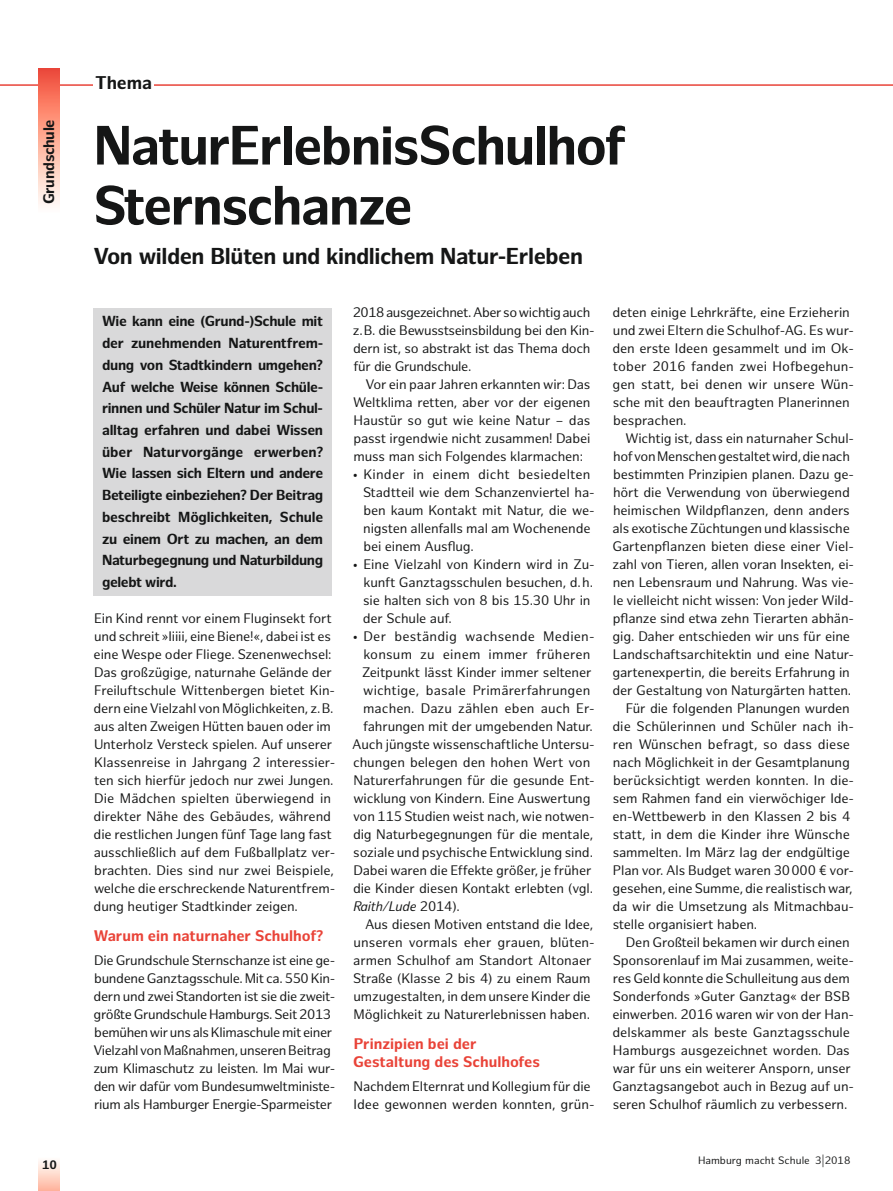
<style>
.page{position:relative;width:893px;height:1191px;background:#fff}
.page>*{position:absolute;margin:0;border:0;box-sizing:border-box;transform-origin:0 0}
.t1{font:700 54px/60px "Hamburg Sans";letter-spacing:-.03em;color:#151616}
.t2{font:700 22.5px "Hamburg Sans";letter-spacing:-.02em;color:#151616}
.t3{font:700 18px "Hamburg Sans";color:#151616}
.t4{font:700 15px/18px "Hamburg Sans";color:#e94338}
.t5{font:700 15px "Hamburg Sans";letter-spacing:-.02em;color:#151616}
.t6{font:700 14.25px/21.8px "Hamburg Sans";letter-spacing:-.025em;color:#151616;text-align:justify}
.t7{font:13.5px/18px "Hamburg Sans";letter-spacing:-.01em;color:#151616}
.t8{font:13.5px "Hamburg Sans";letter-spacing:.015em;color:#151616}
.t9{font:13.5px "Hamburg Sans";letter-spacing:.01em;color:#151616}
.t10{font:italic 13.5px "Hamburg Sans";letter-spacing:-.01em;color:#151616}
.t11{font:700 12px "Hamburg Sans";color:#151616}
.t12{font:10.5px "Hamburg Sans";color:#151616}
.s1{font-style:normal}
</style>
<div class="page">
<div style="left:38px;top:1157px;width:22px;height:34px;background:linear-gradient(to bottom,#fff,#ffb79f)"></div>
<hr style="left:0;top:84px;width:893px;height:2px;background:#e94338">
<div style="left:38px;top:68px;width:22px;height:145px;background:linear-gradient(to bottom,#f54e34,#fff)"></div>
<div style="left:94px;top:77px;width:60px;height:25px;background:#fff"></div>
<div style="left:94px;top:308px;width:238px;height:287px;background:#d9d9da"></div>
<h3 class="t3" style="left:95px;top:73px;width:59px">Thema</h3>
<p class="t5" style="left:40px;top:204px;width:86px;rotate:-90deg">Grundschule</p>
<h1 class="t1" style="left:94px;top:117px;width:534px">NaturErlebnisSchulhof<br>Sternschanze</h1>
<h2 class="t2" style="left:94px;top:243px;width:491px">Von wilden Blüten und kindlichem Natur-Erleben</h2>
<p class="t11" style="left:42px;top:1158px;width:17px">10</p>
<p class="t6" style="left:102px;top:311px;width:223px">Wie kann eine (Grund-)Schule mit der zunehmenden Naturentfrem&shy;dung von Stadtkindern umgehen?<br>Auf welche Weise können Schüle&shy;rinnen und Schüler Natur im Schul&shy;alltag erfahren und dabei Wissen über Naturvorgänge erwerben?<br>Wie lassen sich Eltern und andere Beteiligte einbeziehen? Der Beitrag beschreibt Möglichkeiten, Schule zu einem Ort zu machen, an dem Naturbegegnung und Naturbildung gelebt wird.</p>
<p class="t7" style="left:94px;top:610px;width:243px">Ein Kind rennt vor einem Fluginsekt fort und schreit »Iiiii, eine Biene!«, dabei ist es eine Wespe oder Fliege. Szenenwechsel:<br>Das großzügige, naturnahe Gelände der Freiluftschule Wittenbergen bietet Kin&shy;dern eine Vielzahl von Möglichkeiten, z.B. aus alten Zweigen Hütten bauen oder im Unterholz Versteck spielen. Auf unserer Klassenreise in Jahrgang 2 interessier&shy;ten sich hierfür jedoch nur zwei Jungen.<br>Die Mädchen spielten überwiegend in direkter Nähe des Gebäudes, während die restlichen Jungen fünf Tage lang fast ausschließlich auf dem Fußballplatz ver&shy;brachten. Dies sind nur zwei Beispiele, welche die erschreckende Naturentfrem&shy;dung heutiger Stadtkinder zeigen.</p>
<p class="t4" style="left:94px;top:927px;width:231px">Warum ein naturnaher Schulhof?</p>
<p class="t7" style="left:93px;top:952px;width:243px">Die Grundschule Sternschanze ist eine ge&shy;bundene Ganztagsschule. Mit ca. 550 Kin&shy;dern und zwei Standorten ist sie die zweit&shy;größte Grundschule Hamburgs. Seit 2013 bemühen wir uns als Klimaschule mit einer Vielzahl von Maßnahmen, unseren Beitrag zum Klimaschutz zu leisten. Im Mai wur&shy;den wir dafür vom Bundesumweltministe&shy;rium als Hamburger Energie-Sparmeister</p>
<p class="t7" style="left:353px;top:304px;width:244px">2018 ausgezeichnet. Aber so wichtig auch z.B. die Bewusstseinsbildung bei den Kin&shy;dern ist, so abstrakt ist das Thema doch für die Grundschule.</p>
<p class="t7" style="left:353px;top:376px;width:239px;text-align:justify;text-indent:12px">Vor ein paar Jahren erkannten wir: Das Weltklima retten, aber vor der eigenen Haustür so gut wie keine Natur – das passt irgendwie nicht zusammen! Dabei muss man sich Folgendes klarmachen:</p>
<p class="t7" style="left:363px;top:466px;width:233px;text-indent:-11px">• Kinder in einem dicht besiedelten Stadtteil wie dem Schanzenviertel ha&shy;ben kaum Kontakt mit Natur, die we&shy;nigsten allenfalls mal am Wochenende bei einem Ausflug.</p>
<p class="t7" style="left:363px;top:556px;width:233px;text-indent:-10px">• Eine Vielzahl von Kindern wird in Zu&shy;kunft Ganztagsschulen besuchen, d.h. sie halten sich von 8 bis 15.30 Uhr in der Schule auf.</p>
<p class="t8" style="left:353px;top:628px;width:244px">• Der beständig wachsende Medien-</p>
<p class="t8" style="left:363px;top:646px;width:228px">konsum zu einem immer früheren</p>
<p class="t7" style="left:362px;top:664px;width:231px">Zeitpunkt lässt Kinder immer seltener</p>
<p class="t9" style="left:363px;top:682px;width:229px">wichtige, basale Primärerfahrungen</p>
<p class="t7" style="left:363px;top:700px;width:233px">machen. Dazu zählen eben auch Er-</p>
<p class="t7" style="left:363px;top:718px;width:231px">fahrungen mit der umgebenden Natur.</p>
<p class="t7" style="left:352px;top:736px;width:244px">Auch jüngste wissenschaftliche Untersu-</p>
<p class="t7" style="left:353px;top:754px;width:239px">chungen belegen den hohen Wert von</p>
<p class="t7" style="left:354px;top:772px;width:243px">Naturerfahrungen für die gesunde Ent-</p>
<p class="t7" style="left:353px;top:790px;width:239px">wicklung von Kindern. Eine Auswertung</p>
<p class="t7" style="left:353px;top:808px;width:243px">von 115 Studien weist nach, wie notwen-</p>
<p class="t7" style="left:353px;top:826px;width:242px">dig Naturbegegnungen für die mentale,</p>
<p class="t7" style="left:353px;top:844px;width:241px">soziale und psychische Entwicklung sind.</p>
<p class="t7" style="left:354px;top:862px;width:239px">Dabei waren die Effekte größer, je früher</p>
<p class="t7" style="left:353px;top:880px;width:241px">die Kinder diesen Kontakt erlebten (vgl.</p>
<p class="t10" style="left:353px;top:898px;width:108px">Raith/Lude <span class="s1">2014).</span></p>
<p class="t7" style="left:365px;top:916px;width:230px">Aus diesen Motiven entstand die Idee,</p>
<p class="t7" style="left:353px;top:934px;width:243px">unseren vormals eher grauen, blüten-</p>
<p class="t7" style="left:353px;top:952px;width:240px">armen Schulhof am Standort Altonaer</p>
<p class="t7" style="left:353px;top:970px;width:239px">Straße (Klasse 2 bis 4) zu einem Raum</p>
<p class="t7" style="left:353px;top:988px;width:239px">umzugestalten, in dem unsere Kinder die</p>
<p class="t7" style="left:354px;top:1006px;width:238px">Möglichkeit zu Naturerlebnissen haben.</p>
<p class="t4" style="left:353px;top:1035px;width:188px">Prinzipien bei der<br>Gestaltung des Schulhofes</p>
<p class="t7" style="left:354px;top:1078px;width:243px">Nachdem Elternrat und Kollegium für die<br>Idee gewonnen werden konnten, grün-</p>
<p class="t7" style="left:612px;top:304px;width:243px">deten einige Lehrkräfte, eine Erzieherin und zwei Eltern die Schulhof-AG. Es wur&shy;den erste Ideen gesammelt und im Ok&shy;tober 2016 fanden zwei Hofbegehun&shy;gen statt, bei denen wir unsere Wün&shy;sche mit den beauftragten Planerinnen besprachen.</p>
<p class="t7" style="left:625px;top:430px;width:230px">Wichtig ist, dass ein naturnaher Schul-</p>
<p class="t7" style="left:613px;top:448px;width:238px">hof von Menschen gestaltet wird, die nach</p>
<p class="t7" style="left:613px;top:466px;width:243px">bestimmten Prinzipien planen. Dazu ge-</p>
<p class="t7" style="left:613px;top:484px;width:238px">hört die Verwendung von überwiegend</p>
<p class="t7" style="left:613px;top:502px;width:238px">heimischen Wildpflanzen, denn anders</p>
<p class="t7" style="left:612px;top:520px;width:239px">als exotische Züchtungen und klassische</p>
<p class="t7" style="left:612px;top:538px;width:243px">Gartenpflanzen bieten diese einer Viel-</p>
<p class="t7" style="left:612px;top:556px;width:243px">zahl von Tieren, allen voran Insekten, ei-</p>
<p class="t7" style="left:613px;top:574px;width:243px">nen Lebensraum und Nahrung. Was vie-</p>
<p class="t7" style="left:613px;top:592px;width:242px">le vielleicht nicht wissen: Von jeder Wild-</p>
<p class="t7" style="left:613px;top:610px;width:243px">pflanze sind etwa zehn Tierarten abhän-</p>
<p class="t7" style="left:612px;top:628px;width:239px">gig. Daher entschieden wir uns für eine</p>
<p class="t7" style="left:613px;top:646px;width:243px">Landschaftsarchitektin und eine Natur-</p>
<p class="t7" style="left:612px;top:664px;width:239px">gartenexpertin, die bereits Erfahrung in</p>
<p class="t7" style="left:612px;top:682px;width:240px">der Gestaltung von Naturgärten hatten.</p>
<p class="t7" style="left:626px;top:700px;width:226px">Für die folgenden Planungen wurden</p>
<p class="t7" style="left:612px;top:718px;width:243px">die Schülerinnen und Schüler nach ih-</p>
<p class="t7" style="left:613px;top:736px;width:239px">ren Wünschen befragt, so dass diese</p>
<p class="t7" style="left:613px;top:754px;width:239px">nach Möglichkeit in der Gesamtplanung</p>
<p class="t7" style="left:613px;top:772px;width:243px">berücksichtigt werden konnten. In die-</p>
<p class="t7" style="left:613px;top:790px;width:243px">sem Rahmen fand ein vierwöchiger Ide-</p>
<p class="t7" style="left:612px;top:808px;width:239px">en-Wettbewerb in den Klassen 2 bis 4</p>
<p class="t7" style="left:613px;top:826px;width:239px">statt, in dem die Kinder ihre Wünsche</p>
<p class="t7" style="left:613px;top:844px;width:239px">sammelten. Im März lag der endgültige</p>
<p class="t7" style="left:613px;top:862px;width:243px">Plan vor. Als Budget waren 30000 € vor-</p>
<p class="t7" style="left:612px;top:880px;width:242px">gesehen, eine Summe, die realistisch war,</p>
<p class="t7" style="left:612px;top:898px;width:243px">da wir die Umsetzung als Mitmachbau-</p>
<p class="t7" style="left:613px;top:916px;width:146px">stelle organisiert haben.</p>
<p class="t7" style="left:626px;top:934px;width:226px">Den Großteil bekamen wir durch einen</p>
<p class="t7" style="left:613px;top:952px;width:243px">Sponsorenlauf im Mai zusammen, weite-</p>
<p class="t7" style="left:613px;top:970px;width:238px">res Geld konnte die Schulleitung aus dem</p>
<p class="t7" style="left:613px;top:988px;width:239px">Sonderfonds »Guter Ganztag« der BSB</p>
<p class="t7" style="left:612px;top:1006px;width:243px">einwerben. 2016 waren wir von der Han-</p>
<p class="t7" style="left:612px;top:1024px;width:239px">delskammer als beste Ganztagsschule</p>
<p class="t7" style="left:613px;top:1042px;width:238px">Hamburgs ausgezeichnet worden. Das</p>
<p class="t7" style="left:613px;top:1060px;width:239px">war für uns ein weiterer Ansporn, unser</p>
<p class="t7" style="left:612px;top:1078px;width:243px">Ganztagsangebot auch in Bezug auf un-</p>
<p class="t7" style="left:613px;top:1096px;width:236px">seren Schulhof räumlich zu verbessern.</p>
<p class="t12" style="left:698px;top:1154px;width:154px">Hamburg macht Schule 3|2018</p>
</div>
